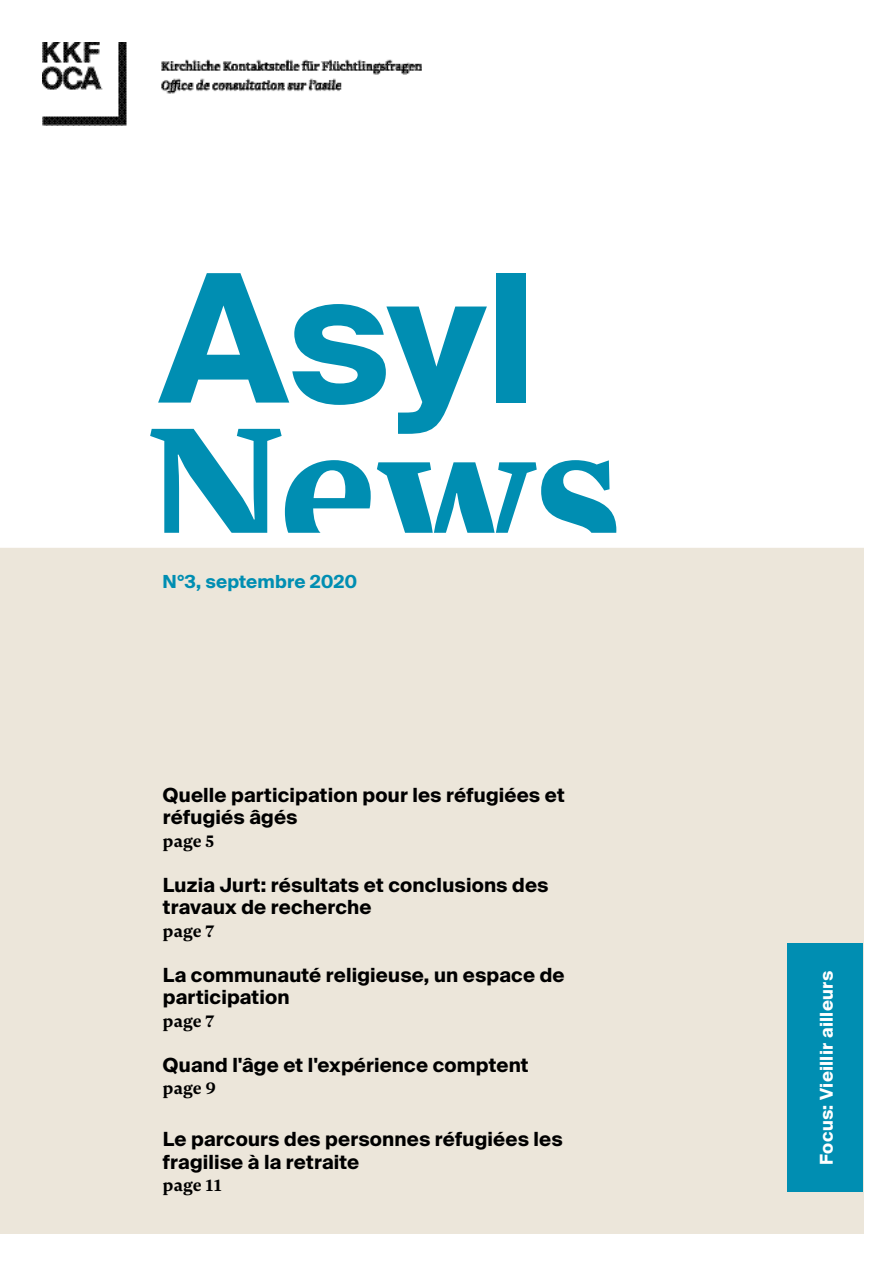
<style>
.page{position:relative;width:893px;height:1263px;background:#fff}
.page>*{position:absolute;margin:0;border:0;box-sizing:border-box;transform-origin:0 0}
.t1{font:700 220.5px "Newzald";color:#008eb2}
.t2{font:700 178.5px "Suisse Intl";color:#008eb2}
.t3{font:700 19.5px/22.5px "Suisse Intl";letter-spacing:.01em;color:#000}
.t4{font:700 19.5px "Newzald";letter-spacing:.005em;color:#000}
.t5{font:700 18px "Suisse Intl";letter-spacing:.01em;color:#008eb2}
.t6{font:700 17.7px "Suisse Intl";letter-spacing:.015em;color:#fff}
</style>
<div class="page">
<div style="left:0;top:547px;width:863px;height:686px;background:#ece6da"></div>
<img style="left:43px;top:43px;width:379px;height:83px">
<svg style="left:0;top:547px;width:863px;height:1px"></svg>
<div style="left:788px;top:944px;width:75px;height:248px;background:#008eb2"></div>
<h2 class="t2" style="left:159px;top:236px;width:378px">Asyl</h2>
<h1 class="t1" style="left:142px;top:350px;width:483px">News</h1>
<p class="t5" style="left:163px;top:571px;width:196px">N°3, septembre 2020</p>
<p class="t3" style="left:163px;top:784px;width:403px">Quelle participation pour les réfugiées et réfugiés âgés</p>
<p class="t4" style="left:163px;top:828px;width:53px">page 5</p>
<p class="t3" style="left:163px;top:874px;width:387px">Luzia Jurt: résultats et conclusions des travaux de recherche</p>
<p class="t4" style="left:163px;top:918px;width:53px">page 7</p>
<p class="t3" style="left:163px;top:964px;width:403px">La communauté religieuse, un espace de participation</p>
<p class="t4" style="left:163px;top:1008px;width:53px">page 7</p>
<p class="t3" style="left:163px;top:1054px;width:367px">Quand l'âge et l'expérience comptent</p>
<p class="t4" style="left:163px;top:1076px;width:55px">page 9</p>
<p class="t3" style="left:163px;top:1128px;width:401px">Le parcours des personnes réfugiées les fragilise à la retraite</p>
<p class="t4" style="left:163px;top:1173px;width:60px">page 11</p>
<p class="t6" style="left:816px;top:1165px;width:195px;rotate:-90deg">Focus: Vieillir ailleurs</p>
</div>
